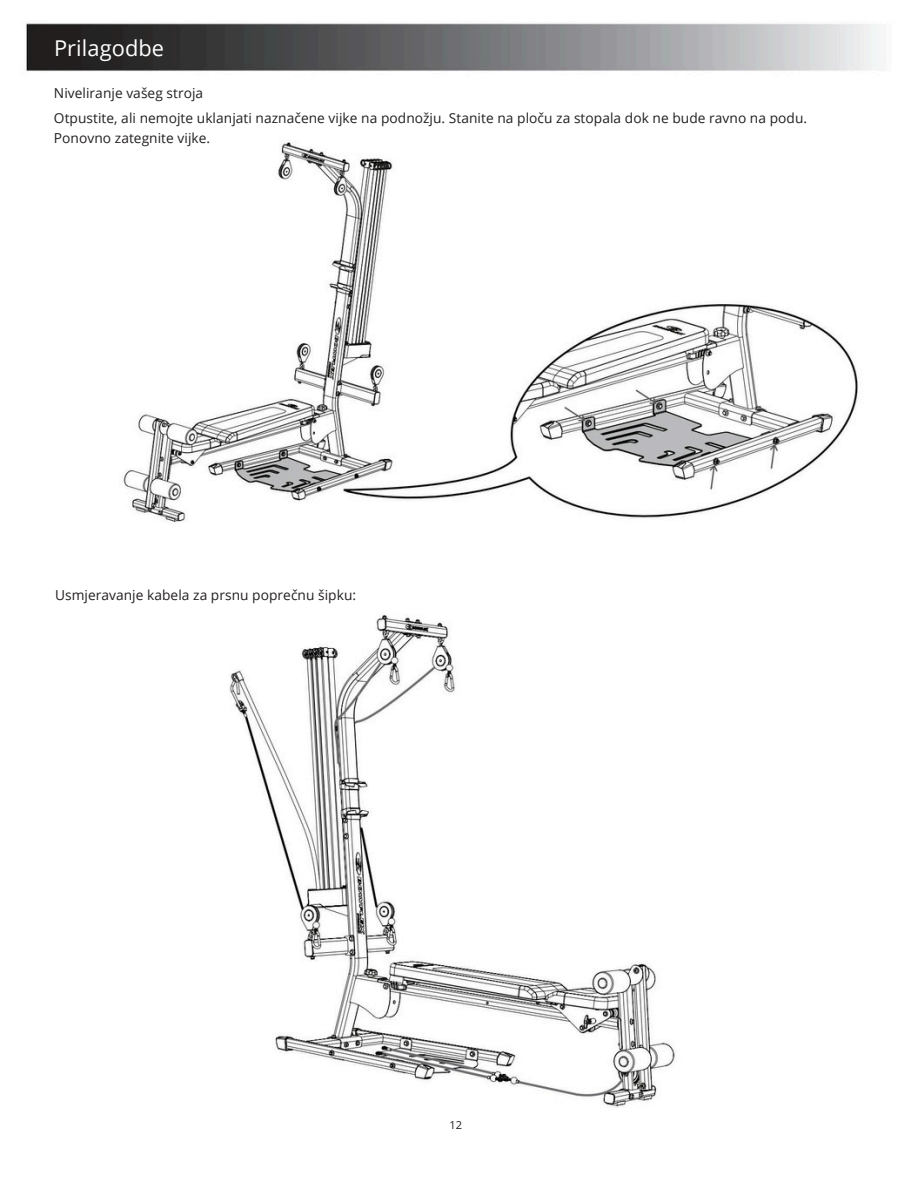
<style>
.page{position:relative;width:918px;height:1188px;background:#fff}
.page>*{position:absolute;margin:0;border:0;box-sizing:border-box;transform-origin:0 0}
.t1{font:21.75px "Open Sans";letter-spacing:.005em;color:#fff}
.t2{font:13.8px/25.8px "Open Sans";letter-spacing:.005em;color:#231f20}
.t3{font:11.1px "Open Sans";color:#231f20}
</style>
<div class="page">
<img style="left:26px;top:23px;width:852px;height:1084px">
<p class="t1" style="left:54px;top:33px;width:112px">Prilagodbe</p>
<p class="t2" style="left:54px;top:79px;width:755px">Niveliranje vašeg stroja<br>Otpustite, ali nemojte uklanjati naznačene vijke na podnožju. Stanite na ploču za stopala dok ne bude ravno na podu.</p>
<p class="t2" style="left:54px;top:124px;width:158px">Ponovno zategnite vijke.</p>
<h1 class="t2" style="left:55px;top:582px;width:303px">Usmjeravanje kabela za prsnu poprečnu šipku:</h1>
<p class="t3" style="left:450px;top:1117px;width:14px">12</p>
</div>
